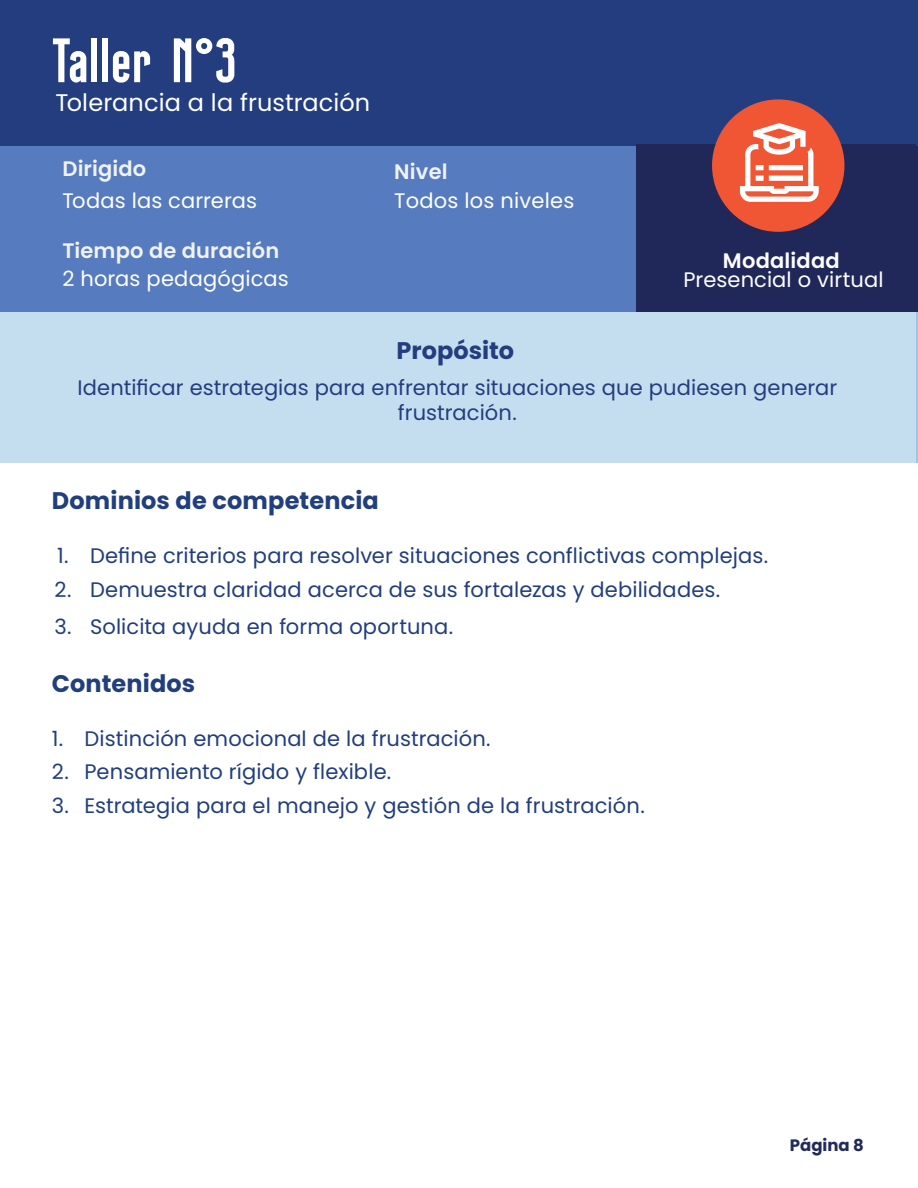
<style>
.page{position:relative;width:918px;height:1188px;background:#fff}
.page>*{position:absolute;margin:0;border:0;box-sizing:border-box;transform-origin:0 0}
.t1{font:700 61.5px "Danh Da";color:#fff}
.t2{font:700 24px "Poppins";letter-spacing:.005em;color:#213e7d}
.t3{font:24px "Poppins";letter-spacing:.005em;color:#fff}
.t4{font:700 24px "Poppins";color:#233d7f}
.t5{font:21px "Poppins";letter-spacing:.005em;color:#213e7d}
.t6{font:21px/25.2px "Poppins";letter-spacing:.005em;color:#233d7f;text-align:center}
.t7{font:21px "Poppins";letter-spacing:.005em;color:#fff}
.t8{font:600 21px "Poppins";letter-spacing:.005em;color:#f0f3f2}
.t9{font:600 21px "Poppins";letter-spacing:.01em;color:#fff}
.t10{font:700 16.5px "Poppins";color:#212b5b}
</style>
<div class="page">
<div style="left:0;top:312px;width:918px;height:150px;background:#c4def0"></div>
<div style="left:0;top:145px;width:917px;height:167px;background:#567bbe"></div>
<div style="left:0;top:0;width:918px;height:145px;background:#233d7f"></div>
<div style="left:637px;top:145px;width:281px;height:167px;background:#20285a"></div>
<div style="left:712px;top:99px;width:132px;height:133px;background:#f05534;border-radius:50%"></div>
<svg style="left:740px;top:123px;width:79px;height:79px"></svg>
<hr style="left:917px;top:312px;width:1px;height:150px;background:#348fcd">
<p class="t1" style="left:53px;top:24px;width:186px">Taller N°3</p>
<p class="t3" style="left:55px;top:89px;width:316px">Tolerancia a la frustración</p>
<p class="t8" style="left:62px;top:157px;width:85px">Dirigido</p>
<p class="t8" style="left:394px;top:160px;width:55px">Nivel</p>
<p class="t7" style="left:62px;top:188px;width:196px">Todas las carreras</p>
<p class="t7" style="left:394px;top:188px;width:182px">Todos los niveles</p>
<p class="t8" style="left:62px;top:239px;width:218px">Tiempo de duración</p>
<p class="t7" style="left:62px;top:266px;width:228px">2 horas pedagógicas</p>
<p class="t4" style="left:397px;top:336px;width:119px">Propósito</p>
<p class="t9" style="left:723px;top:249px;width:118px">Modalidad</p>
<p class="t7" style="left:684px;top:267px;width:201px">Presencial o virtual</p>
<p class="t6" style="left:77px;top:375px;width:762px">Identificar estrategias para enfrentar situaciones que pudiesen generar frustración.</p>
<p class="t2" style="left:52px;top:487px;width:329px">Dominios de competencia</p>
<p class="t5" style="left:57px;top:543px;width:712px">1. Define criterios para resolver situaciones conflictivas complejas.</p>
<p class="t5" style="left:54px;top:577px;width:667px">2. Demuestra claridad acerca de sus fortalezas y debilidades.</p>
<p class="t5" style="left:54px;top:614px;width:400px">3. Solicita ayuda en forma oportuna.</p>
<p class="t2" style="left:52px;top:669px;width:145px">Contenidos</p>
<p class="t5" style="left:52px;top:726px;width:440px">1. Distinción emocional de la frustración.</p>
<p class="t5" style="left:52px;top:760px;width:341px">2. Pensamiento rígido y flexible.</p>
<p class="t5" style="left:52px;top:793px;width:594px">3. Estrategia para el manejo y gestión de la frustración.</p>
<p class="t10" style="left:790px;top:1136px;width:76px">Página 8</p>
</div>
